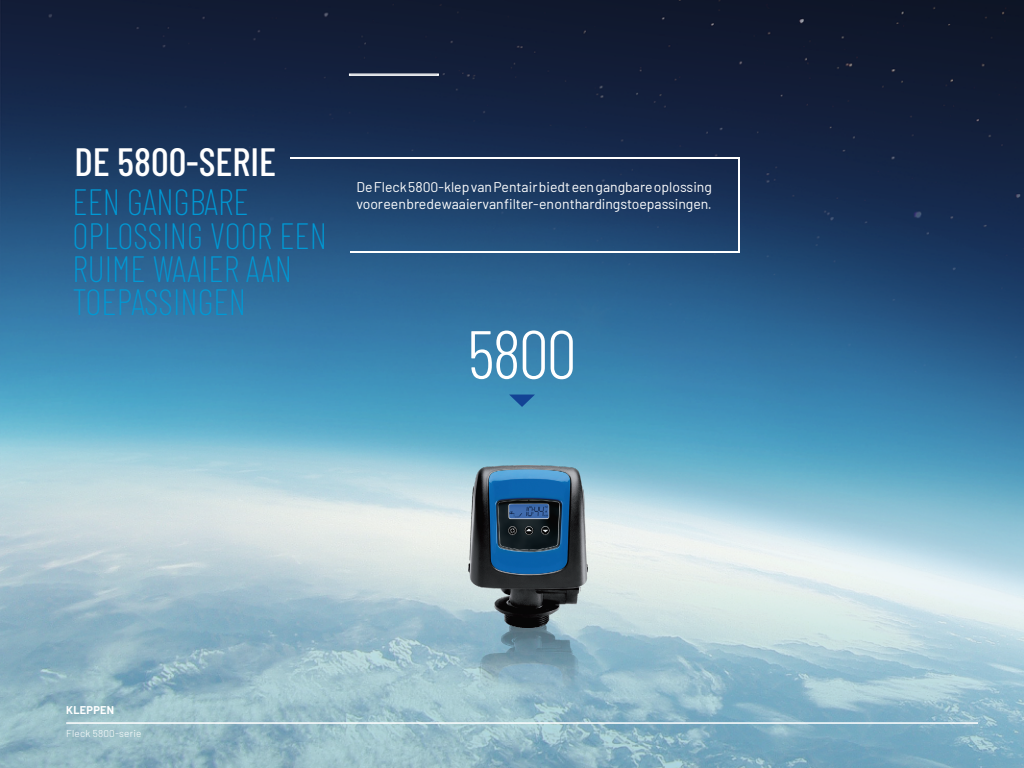
<style>
.page{position:relative;width:1024px;height:768px;background:#fff}
.page>*{position:absolute;margin:0;border:0;box-sizing:border-box;transform-origin:0 0}
.t1{font:300 67.8px "Barlow Condensed";color:#fff}
.t2{font:500 39.4px "Barlow Condensed";color:#fff}
.t3{font:200 35.7px/33.3px "Barlow Condensed";color:#0099d4}
.t4{font:14px/16.8px "Barlow";letter-spacing:-.005em;color:#fff}
.t5{font:700 11px "Barlow";letter-spacing:.02em;color:#fff}
.t6{font:300 10px "Barlow";letter-spacing:.02em;color:#fff}
</style>
<div class="page">
<img style="left:0;top:0;width:1024px;height:768px">
<svg style="left:288px;top:156px;width:453px;height:98px;background:#27476e"></svg>
<div style="left:349px;top:74px;width:90px;height:2px;border:1px solid #fff"></div>
<div style="left:55px;top:694px;width:68px;height:30px;background:#005676;opacity:.33"></div>
<hr style="left:66px;top:723px;width:912px;height:1px;background:#fff">
<img style="left:479px;top:627px;width:99px;height:128px">
<svg style="left:509px;top:395px;width:26px;height:12px"></svg>
<img style="left:469px;top:465px;width:119px;height:162px">
<h2 class="t2" style="left:74px;top:134px;width:203px">DE 5800-SERIE</h2>
<h3 class="t3" style="left:72px;top:183px;width:256px">EEN GANGBARE<br>OPLOSSING VOOR EEN<br>RUIME WAAIER AAN<br>TOEPASSINGEN</h3>
<p class="t4" style="left:356px;top:177px;width:357px">De Fleck 5800-klep van Pentair biedt een gangbare oplossing voor een brede waaier van filter- en onthardingstoepassingen.</p>
<h1 class="t1" style="left:467px;top:306px;width:111px">5800</h1>
<p class="t5" style="left:66px;top:702px;width:49px">KLEPPEN</p>
<p class="t6" style="left:66px;top:726px;width:77px">Fleck 5800-serie</p>
</div>
